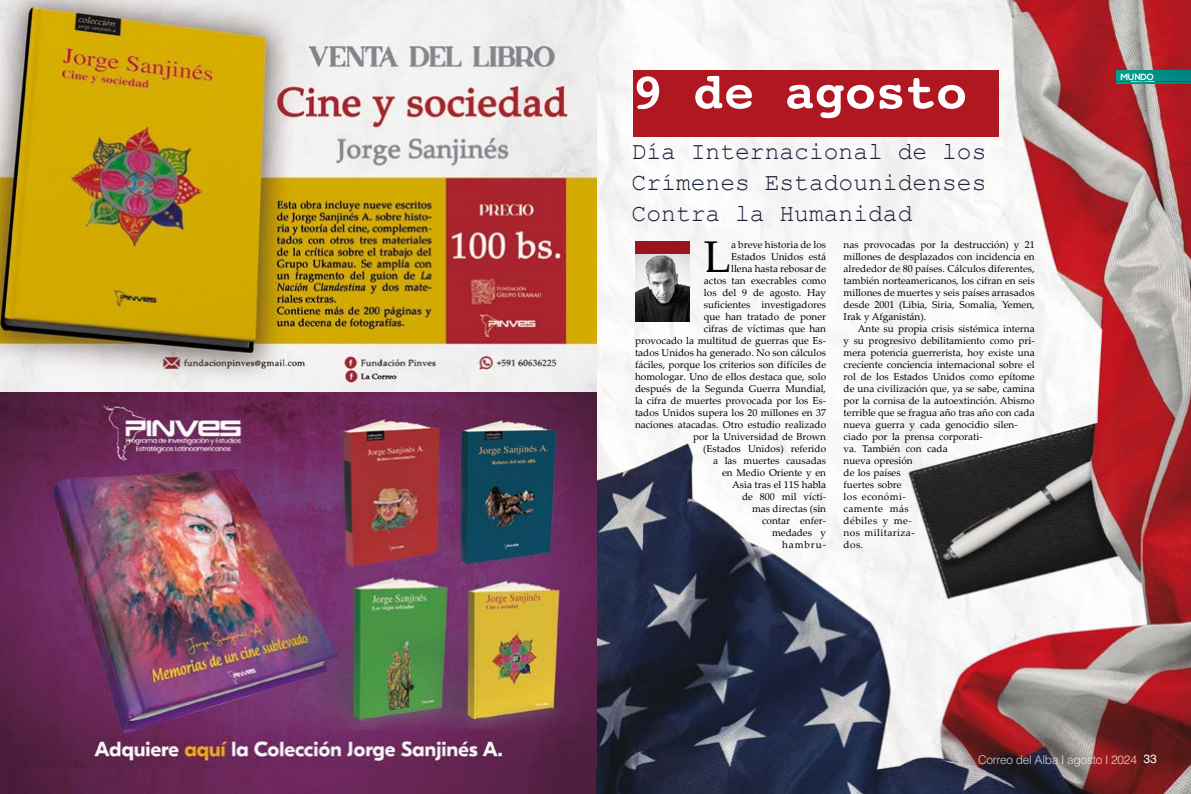
<style>
.page{position:relative;width:1191px;height:794px;background:#fff}
.page>*{position:absolute;margin:0;border:0;box-sizing:border-box;transform-origin:0 0}
.t1{font:700 50.6px "Courier";color:#fff}
.t2{font:44.5px "Palatino Linotype";color:#000}
.t3{font:24.6px/30.8px "Courier New";color:#192137;text-align:justify}
.t4{font:300 12px "Helvetica LT Std";letter-spacing:-.025em;color:#fff}
.t5{font:10px/12px "Palatino Linotype";color:#000;text-align:right}
.t6{font:700 9px "Nexa";letter-spacing:-.025em;color:#fff}
.s1{font-weight:400}
</style>
<div class="page">
<img style="left:596px;top:0;width:595px;height:794px">
<img style="left:0;top:768px;width:595px;height:26px">
<img style="left:0;top:0;width:596px;height:768px">
<img style="left:635px;top:253px;width:55px;height:68px">
<div style="left:635px;top:241px;width:55px;height:12px;background:#9a141b"></div>
<div style="left:633px;top:70px;width:365px;height:66px;background:#af1721"></div>
<svg style="left:1116px;top:74px;width:75px;height:7px"></svg>
<svg style="left:1116px;top:71px;width:75px;height:1px"></svg>
<svg style="left:1116px;top:82px;width:75px;height:1px"></svg>
<h1 class="t1" style="left:633px;top:52px;width:335px">9 de agosto</h1>
<h3 class="t3" style="left:631px;top:136px;width:356px">Día Internacional de los Crímenes Estadounidenses Contra la Humanidad</h3>
<p class="t5" style="left:635px;top:238px;width:193px">a breve historia de los<br>Estados Unidos está<br>llena hasta rebosar de<br>actos tan execrables como<br>los del 9 de agosto. Hay<br>suficientes investigadores<br>que han tratado de poner<br>cifras de víctimas que han<br>provocado la multitud de guerras que Es&shy;tados Unidos ha generado. No son cálculos fáciles, porque los criterios son difíciles de homologar. Uno de ellos destaca que, solo después de la Segunda Guerra Mundial, la cifra de muertes provocada por los Es&shy;tados Unidos supera los 20 millones en 37 naciones atacadas. Otro estudio realizado por la Universidad de Brown<br>(Estados Unidos) referido<br>a las muertes causadas<br>en Medio Oriente y en<br>Asia tras el 11S habla<br>de 800 mil vícti-<br>mas directas (sin<br>contar enfer-<br>medades y<br>hambru-</p>
<p class="t5" style="left:843px;top:238px;width:193px;text-align:justify">nas provocadas por la destrucción) y 21 millones de desplazados con incidencia en alrededor de 80 países. Cálculos diferentes, también norteamericanos, los cifran en seis millones de muertes y seis países arrasados desde 2001 (Libia, Siria, Somalia, Yemen, Irak y Afganistán).</p>
<h2 class="t2" style="left:704px;top:225px;width:29px">L</h2>
<p class="t5" style="left:843px;top:322px;width:193px;text-align:left;text-indent:14px">Ante su propia crisis sistémica interna y su progresivo debilitamiento como pri&shy;mera potencia guerrerista, hoy existe una creciente conciencia internacional sobre el rol de los Estados Unidos como epítome de una civilización que, ya se sabe, camina por la cornisa de la autoextinción. Abismo terrible que se fragua año tras año con cada nueva guerra y cada genocidio silen&shy;ciado por la prensa corporati-<br>va. También con cada<br>nueva opresión<br>de los países<br>fuertes sobre<br>los económi-<br>camente más<br>débiles y me-<br>nos militariza-<br>dos.</p>
<p class="t6" style="left:1120px;top:72px;width:35px">MUNDO</p>
<p class="t4" style="left:978px;top:752px;width:180px">Correo del Alba I agosto I 2024 <span class="s1">33</span></p>
</div>
